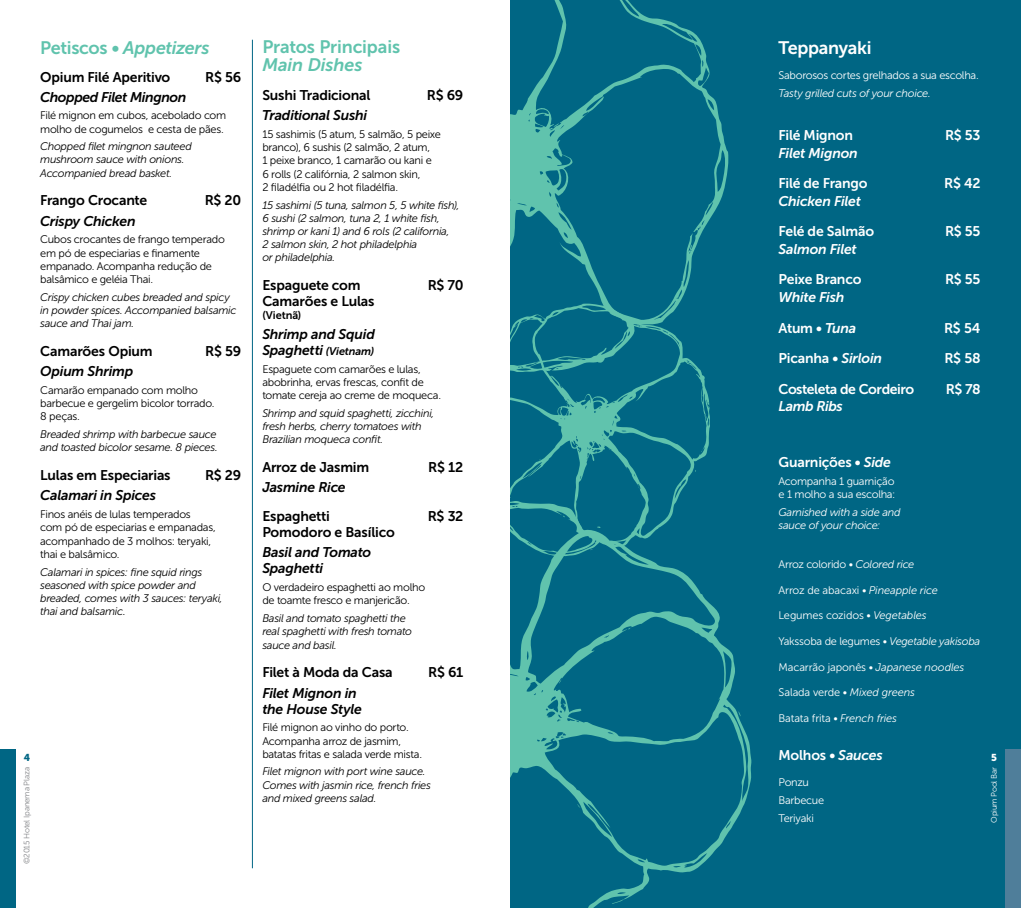
<style>
.page{position:relative;width:1021px;height:908px;background:#fff}
.page>*{position:absolute;margin:0;border:0;box-sizing:border-box;transform-origin:0 0}
.t1{font:italic 18px "Museo Sans 700";letter-spacing:-.01em;color:#60c3ad}
.t2{font:18px "Museo Sans 700";letter-spacing:-.01em;color:#60c3ad}
.t3{font:18px "Museo Sans 700";letter-spacing:-.015em;color:#fff}
.t4{font:14px "Museo Sans 700";letter-spacing:-.015em;color:#000}
.t5{font:italic 14px/16px "Museo Sans 700";letter-spacing:-.015em;color:#000}
.t6{font:14px "Museo Sans 700";letter-spacing:-.015em;color:#fff}
.t7{font:italic 14px/30.5px "Museo Sans 700";letter-spacing:-.02em;color:#fff}
.t8{font:italic 11px/13.2px "Museo Sans 300";letter-spacing:-.025em;color:#000}
.t9{font:11px/13.2px "Museo Sans 300";letter-spacing:-.025em;color:#000}
.t10{font:11px/17.7px "Museo Sans 300";letter-spacing:-.025em;color:#fff}
.t11{font:italic 11px/13.2px "Museo Sans 300";letter-spacing:-.03em;color:#fff}
.t12{font:11px "Museo Sans 700";letter-spacing:-.01em;color:#000}
.t13{font:10px "Museo Sans 900";color:#006684}
.t14{font:10px "Museo Sans 900";color:#fff}
.t15{font:8px "Museo Sans 300";letter-spacing:-.025em;color:#808285}
.t16{font:8px "Museo Sans 300";letter-spacing:-.025em;color:#fff}
.s1{font-style:normal}
.s2{font-size:11px}
.s3{font-style:italic}
</style>
<div class="page">
<div style="left:0;top:748px;width:16px;height:159px;background:#006684"></div>
<hr style="left:252px;top:40px;width:1px;height:827px;background:#006684">
<div style="left:510px;top:0;width:510px;height:907px;background:#006684"></div>
<div style="left:1005px;top:748px;width:15px;height:159px;background:#4f7e9a"></div>
<svg style="left:510px;top:0;width:218px;height:303px"></svg>
<svg style="left:510px;top:556px;width:241px;height:351px"></svg>
<svg style="left:577px;top:803px;width:3px;height:4px"></svg>
<svg style="left:510px;top:303px;width:200px;height:253px"></svg>
<h1 class="t1" style="left:40px;top:37px;width:171px"><span class="s1">Petiscos •</span> Appetizers</h1>
<p class="t4" style="left:40px;top:69px;width:132px">Opium Filé Aperitivo</p>
<p class="t4" style="left:205px;top:69px;width:38px">R$ 56</p>
<p class="t5" style="left:40px;top:89px;width:148px">Chopped Filet Mingnon</p>
<p class="t9" style="left:40px;top:109px;width:187px">Filé mignon em cubos, acebolado com molho de cogumelos e cesta de pães.</p>
<p class="t8" style="left:40px;top:140px;width:153px">Chopped filet mingnon sauteed mushroom sauce with onions.<br>Accompanied bread basket.</p>
<p class="t4" style="left:40px;top:192px;width:109px">Frango Crocante</p>
<p class="t4" style="left:205px;top:192px;width:38px">R$ 20</p>
<p class="t5" style="left:40px;top:213px;width:97px">Crispy Chicken</p>
<p class="t9" style="left:40px;top:233px;width:186px">Cubos crocantes de frango temperado em pó de especiarias e finamente empanado. Acompanha redução de balsâmico e geléia Thai.</p>
<p class="t8" style="left:40px;top:290px;width:198px">Crispy chicken cubes breaded and spicy in powder spices. Accompanied balsamic sauce and Thai jam.</p>
<p class="t4" style="left:40px;top:343px;width:114px">Camarões Opium</p>
<p class="t4" style="left:205px;top:343px;width:37px">R$ 59</p>
<p class="t5" style="left:40px;top:363px;width:95px">Opium Shrimp</p>
<p class="t9" style="left:40px;top:383px;width:176px">Camarão empanado com molho barbecue e gergelim bicolor torrado.<br>8 peças.</p>
<p class="t8" style="left:40px;top:427px;width:179px">Breaded shrimp with barbecue sauce and toasted bicolor sesame. 8 pieces.</p>
<p class="t4" style="left:40px;top:467px;width:132px">Lulas em Especiarias</p>
<p class="t4" style="left:205px;top:467px;width:38px">R$ 29</p>
<p class="t5" style="left:40px;top:487px;width:117px">Calamari in Spices</p>
<p class="t9" style="left:40px;top:507px;width:177px">Finos anéis de lulas temperados<br>com pó de especiarias e empanadas, acompanhado de 3 molhos: teryaki, thai e balsâmico.</p>
<p class="t8" style="left:40px;top:565px;width:184px">Calamari in spices: fine squid rings seasoned with spice powder and breaded, comes with 3 sauces: teryaki, thai and balsamic.</p>
<p class="t13" style="left:24px;top:751px;width:8px">4</p>
<p class="t15" style="left:23px;top:863px;width:98px;rotate:-90deg">©2015 Hotel Ipanema Plaza</p>
<h1 class="t2" style="left:262px;top:37px;width:139px">Pratos Principais</h1>
<h1 class="t1" style="left:262px;top:55px;width:102px">Main Dishes</h1>
<p class="t4" style="left:262px;top:87px;width:110px">Sushi Tradicional</p>
<p class="t4" style="left:427px;top:87px;width:38px">R$ 69</p>
<p class="t5" style="left:262px;top:107px;width:106px">Traditional Sushi</p>
<p class="t9" style="left:262px;top:128px;width:180px">15 sashimis (5 atum, 5 salmão, 5 peixe branco), 6 sushis (2 salmão, 2 atum,<br>1 peixe branco, 1 camarão ou kani e 6 rolls (2 califórnia, 2 salmon skin,<br>2 filadélfia ou 2 hot filadélfia.</p>
<p class="t8" style="left:262px;top:198px;width:199px">15 sashimi (5 tuna, salmon 5, 5 white fish), 6 sushi (2 salmon, tuna 2, 1 white fish, shrimp or kani 1) and 6 rols (2 california,<br>2 salmon skin, 2 hot philadelphia<br>or philadelphia.</p>
<p class="t4" style="left:262px;top:277px;width:100px">Espaguete com</p>
<p class="t4" style="left:427px;top:277px;width:37px">R$ 70</p>
<p class="t4" style="left:262px;top:293px;width:114px">Camarões e Lulas</p>
<p class="t12" style="left:262px;top:308px;width:41px">(Vietnã)</p>
<p class="t5" style="left:262px;top:326px;width:114px">Shrimp and Squid<br>Spaghetti <span class="s2">(Vietnam)</span></p>
<p class="t9" style="left:262px;top:362px;width:180px">Espaguete com camarões e lulas, abobrinha, ervas frescas, confit de tomate cereja ao creme de moqueca.</p>
<p class="t8" style="left:262px;top:406px;width:173px">Shrimp and squid spaghetti, zicchini, fresh herbs, cherry tomatoes with<br>Brazilian moqueca confit.</p>
<p class="t4" style="left:262px;top:459px;width:108px">Arroz de Jasmim</p>
<p class="t4" style="left:428px;top:459px;width:37px">R$ 12</p>
<p class="t5" style="left:262px;top:479px;width:85px">Jasmine Rice</p>
<p class="t4" style="left:262px;top:508px;width:69px">Espaghetti</p>
<p class="t4" style="left:428px;top:508px;width:37px">R$ 32</p>
<p class="t4" style="left:262px;top:524px;width:134px">Pomodoro e Basílico</p>
<p class="t5" style="left:262px;top:544px;width:110px">Basil and Tomato<br>Spaghetti</p>
<p class="t9" style="left:262px;top:580px;width:164px">O verdadeiro espaghetti ao molho de toamte fresco e manjericão.</p>
<p class="t8" style="left:262px;top:611px;width:151px">Basil and tomato spaghetti the real spaghetti with fresh tomato sauce and basil.</p>
<p class="t4" style="left:262px;top:664px;width:132px">Filet à Moda da Casa</p>
<p class="t4" style="left:428px;top:664px;width:37px">R$ 61</p>
<p class="t5" style="left:262px;top:684px;width:101px">Filet Mignon in the House Style</p>
<p class="t9" style="left:262px;top:720px;width:161px">Filé mignon ao vinho do porto.<br>Acompanha arroz de jasmim, batatas fritas e salada verde mista.</p>
<p class="t8" style="left:262px;top:764px;width:170px">Filet mignon with port wine sauce.<br>Comes with jasmin rice, french fries and mixed greens salad.</p>
<h1 class="t3" style="left:778px;top:37px;width:95px">Teppanyaki</h1>
<p class="t10" style="left:778px;top:67px;width:202px">Saborosos cortes grelhados a sua escolha.</p>
<p class="t11" style="left:778px;top:87px;width:154px">Tasty grilled cuts of your choice.</p>
<p class="t6" style="left:778px;top:128px;width:76px">Filé Mignon</p>
<p class="t6" style="left:945px;top:128px;width:37px">R$ 53</p>
<p class="t7" style="left:778px;top:138px;width:81px">Filet Mignon</p>
<p class="t6" style="left:778px;top:176px;width:91px">Filé de Frango</p>
<p class="t6" style="left:944px;top:176px;width:38px">R$ 42</p>
<p class="t7" style="left:778px;top:186px;width:84px">Chicken Filet</p>
<p class="t6" style="left:778px;top:224px;width:97px">Felé de Salmão</p>
<p class="t6" style="left:945px;top:224px;width:37px">R$ 55</p>
<p class="t7" style="left:778px;top:234px;width:80px">Salmon Filet</p>
<p class="t6" style="left:778px;top:272px;width:84px">Peixe Branco</p>
<p class="t6" style="left:945px;top:272px;width:37px">R$ 55</p>
<p class="t7" style="left:778px;top:282px;width:79px">White Fish<br><span class="s1">Atum •</span> Tuna</p>
<p class="t6" style="left:944px;top:320px;width:38px">R$ 54</p>
<p class="t6" style="left:778px;top:350px;width:105px">Picanha • <span class="s3">Sirloin</span></p>
<p class="t6" style="left:944px;top:350px;width:38px">R$ 58</p>
<p class="t6" style="left:778px;top:381px;width:137px">Costeleta de Cordeiro</p>
<p class="t6" style="left:945px;top:381px;width:36px">R$ 78</p>
<p class="t7" style="left:778px;top:391px;width:66px">Lamb Ribs</p>
<p class="t6" style="left:778px;top:454px;width:114px">Guarnições • <span class="s3">Side</span></p>
<p class="t10" style="left:778px;top:474px;width:118px;line-height:13.2px">Acompanha 1 guarnição e 1 molho a sua escolha:</p>
<p class="t11" style="left:778px;top:505px;width:123px">Garnished with a side and sauce of your choice:</p>
<p class="t10" style="left:778px;top:555px;width:137px">Arroz colorido • <span class="s3">Colored rice</span></p>
<p class="t10" style="left:778px;top:580px;width:161px">Arroz de abacaxi • <span class="s3">Pineapple rice</span></p>
<p class="t10" style="left:778px;top:606px;width:150px">Legumes cozidos • <span class="s3">Vegetables</span></p>
<p class="t10" style="left:778px;top:632px;width:203px">Yakssoba de legumes • <span class="s3">Vegetable yakisoba</span></p>
<p class="t10" style="left:778px;top:658px;width:187px">Macarrão japonês • <span class="s3">Japanese noodles</span></p>
<p class="t10" style="left:778px;top:683px;width:138px">Salada verde • <span class="s3">Mixed greens</span></p>
<p class="t10" style="left:778px;top:709px;width:120px">Batata frita • <span class="s3">French fries</span></p>
<p class="t6" style="left:778px;top:747px;width:106px">Molhos • <span class="s3">Sauces</span></p>
<p class="t10" style="left:778px;top:773px;width:47px">Ponzu<br>Barbecue<br>Teriyaki</p>
<p class="t14" style="left:991px;top:751px;width:7px">5</p>
<p class="t16" style="left:989px;top:822px;width:57px;rotate:-90deg">Opium Pool Bar</p>
</div>
